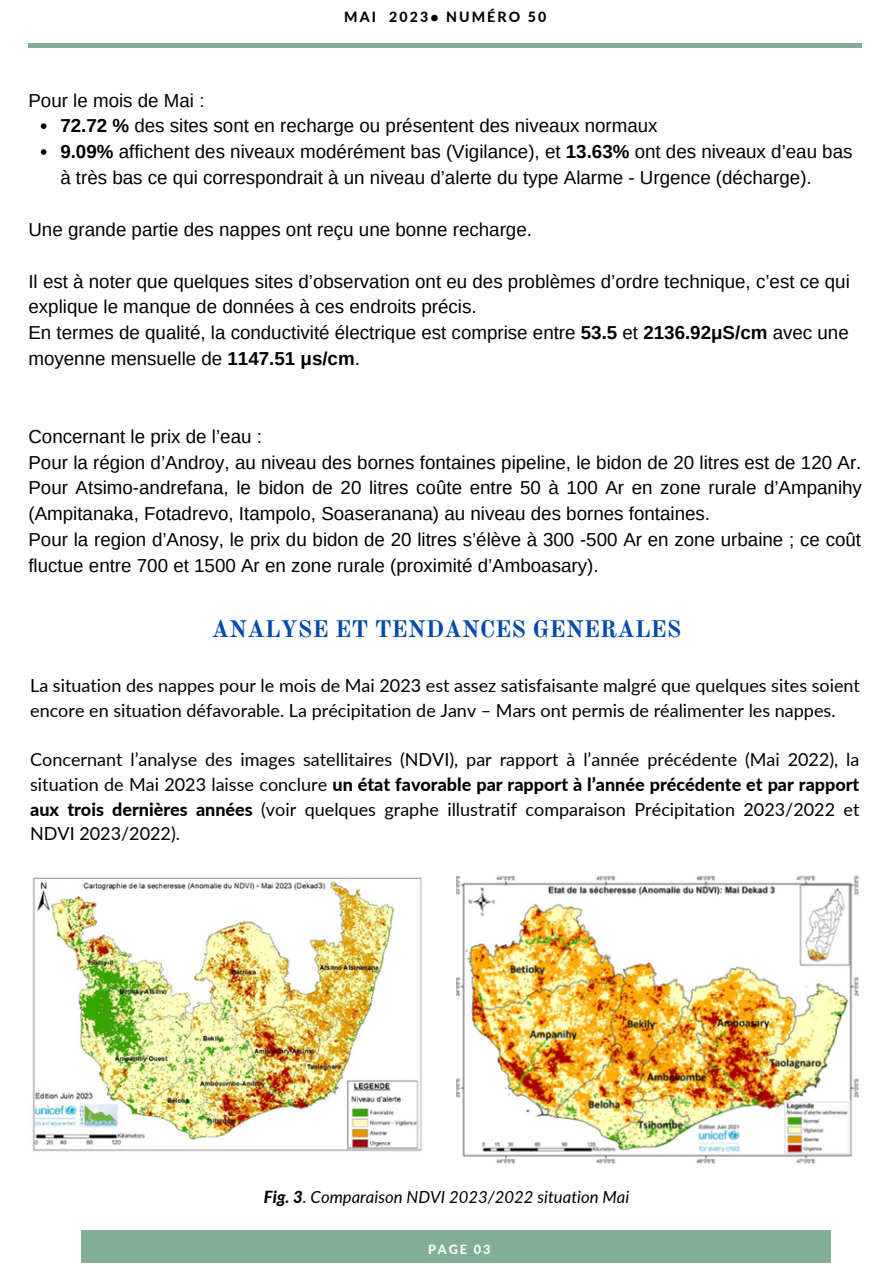
<style>
.page{position:relative;width:893px;height:1264px;background:#fff}
.page>*{position:absolute;margin:0;border:0;box-sizing:border-box;transform-origin:0 0}
.t1{font:700 23.55px "Old Standard";color:#004aad}
.t2{font:18.75px/25.8px "Arimo";color:#000}
.t3{font:18px/24.8px "Lato";color:#000}
.t4{font:italic 16.65px "Lato";color:#000}
.t5{font:800 14.1px "Lato";letter-spacing:.15em;color:#000}
.t6{font:800 12.75px "Lato";letter-spacing:.15em;color:#fff}
.s1{font-weight:700}
.s2{font-weight:800}
</style>
<div class="page">
<hr style="left:29px;top:44px;width:832px;height:3px;background:#83ad96">
<div style="left:81px;top:1230px;width:749px;height:32px;background:#83ad96"></div>
<img style="left:32px;top:877px;width:390px;height:275px">
<img style="left:456px;top:875px;width:403px;height:289px">
<svg style="left:41px;top:123px;width:5px;height:6px"></svg>
<svg style="left:41px;top:149px;width:5px;height:6px"></svg>
<p class="t2" style="left:28px;top:87px;width:178px">Pour le mois de Mai :</p>
<p class="t5" style="left:344px;top:9px;width:203px">MAI 2023• NUMÉRO 50</p>
<p class="t2" style="left:60px;top:113px;width:598px"><span class="s1">72.72 %</span> des sites sont en recharge ou présentent des niveaux normaux</p>
<p class="t2" style="left:60px;top:139px;width:793px"><span class="s1">9.09%</span> affichent des niveaux modérément bas (Vigilance), et <span class="s1">13.63%</span> ont des niveaux d’eau bas à très bas ce qui correspondrait à un niveau d’alerte du type Alarme - Urgence (décharge).</p>
<p class="t2" style="left:28px;top:216px;width:505px">Une grande partie des nappes ont reçu une bonne recharge.</p>
<p class="t2" style="left:28px;top:268px;width:822px">Il est à noter que quelques sites d’observation ont eu des problèmes d’ordre technique, c’est ce qui explique le manque de données à ces endroits précis.</p>
<p class="t2" style="left:28px;top:320px;width:821px">En termes de qualité, la conductivité électrique est comprise entre <span class="s1">53.5</span> et <span class="s1">2136.92μS/cm</span> avec une moyenne mensuelle de <span class="s1">1147.51 μs/cm</span>.</p>
<p class="t2" style="left:28px;top:423px;width:235px">Concernant le prix de l’eau :</p>
<p class="t2" style="left:28px;top:449px;width:835px;text-align:justify">Pour la région d’Androy, au niveau des bornes fontaines pipeline, le bidon de 20 litres est de 120 Ar.<br>Pour Atsimo-andrefana, le bidon de 20 litres coûte entre 50 à 100 Ar en zone rurale d’Ampanihy (Ampitanaka, Fotadrevo, Itampolo, Soaseranana) au niveau des bornes fontaines.</p>
<p class="t2" style="left:28px;top:527px;width:834px">Pour la region d’Anosy, le prix du bidon de 20 litres s’élève à 300 -500 Ar en zone urbaine ; ce coût fluctue entre 700 et 1500 Ar en zone rurale (proximité d’Amboasary).</p>
<p class="t1" style="left:211px;top:615px;width:471px">ANALYSE ET TENDANCES GENERALES</p>
<p class="t3" style="left:30px;top:672px;width:831px">La situation des nappes pour le mois de Mai 2023 est assez satisfaisante malgré que quelques sites soient encore en situation défavorable. La précipitation de Janv – Mars ont permis de réalimenter les nappes.</p>
<p class="t3" style="left:30px;top:747px;width:830px;text-align:justify">Concernant l’analyse des images satellitaires (NDVI), par rapport à l’année précédente (Mai 2022), la situation de Mai 2023 laisse conclure <span class="s2">un état favorable par rapport à l’année précédente et par rapport aux trois dernières années</span> (voir quelques graphe illustratif comparaison Précipitation 2023/2022 et NDVI 2023/2022).</p>
<p class="t4" style="left:264px;top:1186px;width:367px"><span class="s2">Fig. 3</span>. Comparaison NDVI 2023/2022 situation Mai</p>
<p class="t6" style="left:428px;top:1241px;width:64px">PAGE 03</p>
</div>
